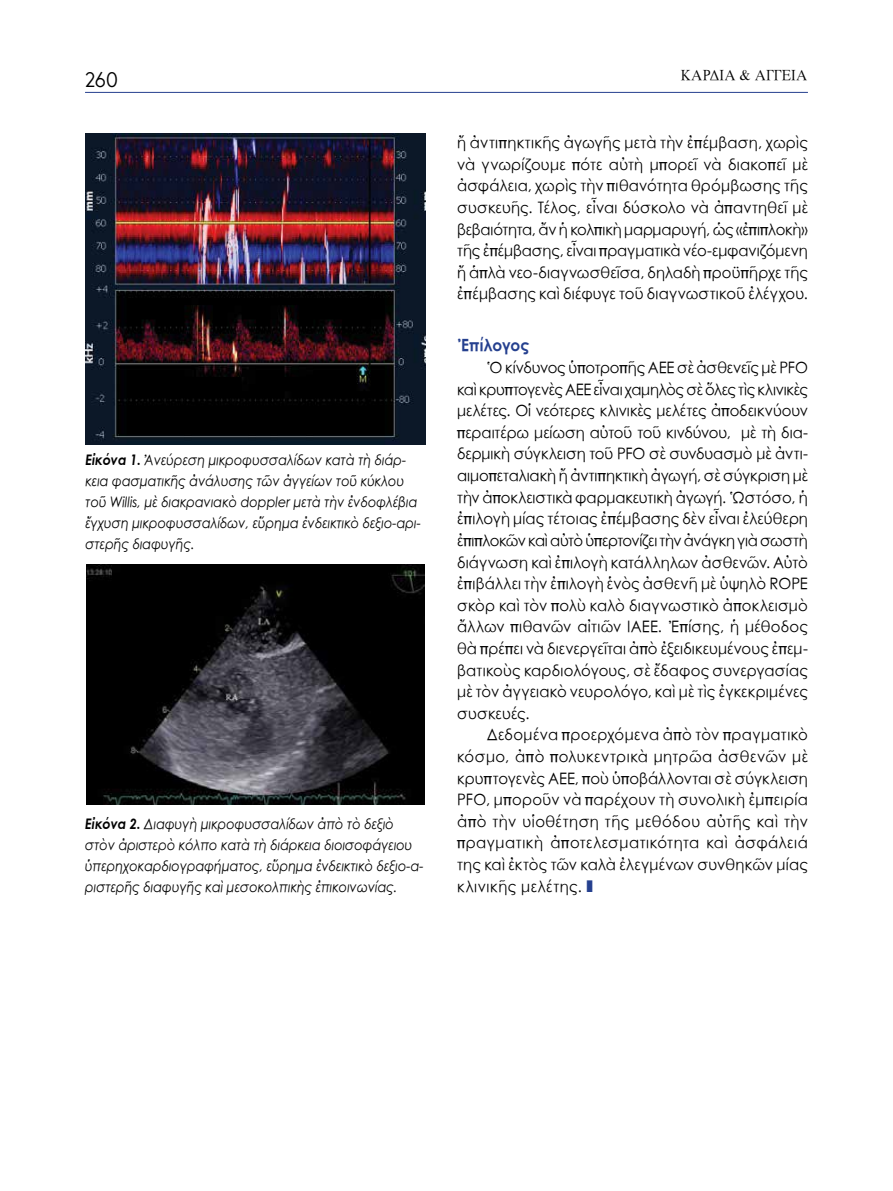
<style>
.page{position:relative;width:893px;height:1191px;background:#fff}
.page>*{position:absolute;margin:0;border:0;box-sizing:border-box;transform-origin:0 0}
.t1{font:21px "Abrade";color:#000;scale:.95 1}
.t2{font:16.5px "SK Century Gothic Pol Uni W Bold";letter-spacing:.01em;color:#25408f;scale:.93 1}
.t3{font:15.45px/21.6px "SK Century Gothic Pol Uni W";letter-spacing:.015em;color:#000;text-align:justify;scale:.96 1}
.t4{font:15px "Mg Old Times UC Pol Normal";color:#000;scale:.95 1}
.t5{font:14.25px/21px "SK Century Gothic Pol Uni W Italic";color:#000;scale:.9 1}
.s1{font-family:"SK Century Gothic Pol Uni W Bold";font-style:italic}
</style>
<div class="page">
<hr style="left:85px;top:92px;width:723px;height:1px;background:#25408f">
<img style="left:85px;top:134px;width:340px;height:310px">
<img style="left:86px;top:564px;width:339px;height:241px">
<h1 class="t1" style="left:85px;top:65px;width:36px">260</h1>
<p class="t5" style="left:86px;top:449px;width:374px"><span class="s1">Εἰκόνα 1.</span> Ἀνεύρεση μικροφυσσαλίδων κατὰ τὴ διάρ&shy;κεια φασματικῆς ἀνάλυσης τῶν ἀγγείων τοῦ κύκλου τοῦ Willis, μὲ διακρανιακὸ doppler μετὰ τὴν ἐνδοφλέβια ἔγχυση μικροφυσσαλίδων, εὕρημα ἐνδεικτικὸ δεξιο-αρι&shy;στερῆς διαφυγῆς.</p>
<p class="t5" style="left:85px;top:813px;width:378px"><span class="s1">Εἰκόνα 2.</span> Διαφυγὴ μικροφυσσαλίδων ἀπὸ τὸ δεξιὸ στὸν ἀριστερὸ κόλπο κατὰ τὴ διάρκεια διοισοφάγειου ὑπερηχοκαρδιογραφήματος, εὕρημα ἐνδεικτικὸ δεξιο-α&shy;ριστερῆς διαφυγῆς καὶ μεσοκολπικὴς ἐπικοινωνίας.</p>
<p class="t4" style="left:681px;top:67px;width:135px">ΚΑΡΔΙΑ &amp; ΑΓΓΕΙΑ</p>
<p class="t3" style="left:457px;top:132px;width:367px">ἤ ἀντιπηκτικῆς ἀγωγῆς μετὰ τὴν ἐπέμβαση, χωρὶς νὰ γνωρίζουμε πότε αὐτὴ μπορεῖ νὰ διακοπεῖ μὲ ἀσφάλεια, χωρὶς τὴν πιθανότητα θρόμβωσης τῆς συσκευῆς. Τέλος, εἶναι δύσκολο νὰ ἀπαντηθεῖ μὲ βεβαιότητα, ἄν ἡ κολπικὴ μαρμαρυγή, ὡς «ἐπιπλοκὴ» τῆς ἐπέμβασης, εἶναι πραγματικὰ νέο-εμφανιζόμενη ἤ ἁπλὰ νεο-διαγνωσθεῖσα, δηλαδὴ προϋπῆρχε τῆς ἐπέμβασης καὶ διέφυγε τοῦ διαγνωστικοῦ ἐλέγχου.</p>
<p class="t2" style="left:457px;top:332px;width:79px">Ἐπίλογος</p>
<p class="t3" style="left:457px;top:357px;width:367px;text-indent:30px">Ὁ κίνδυνος ὑποτροπῆς ΑΕΕ σὲ ἀσθενεῖς μὲ PFO καὶ κρυπτογενὲς ΑΕΕ εἶναι χαμηλὸς σὲ ὅλες τὶς κλινικὲς μελέτες. Οἱ νεότερες κλινικὲς μελέτες ἀποδεικνύουν περαιτέρω μείωση αὐτοῦ τοῦ κινδύνου, μὲ τὴ δια&shy;δερμικὴ σύγκλειση τοῦ PFO σὲ συνδυασμὸ μὲ ἀντι&shy;αιμοπεταλιακὴ ἤ ἀντιπηκτικὴ ἀγωγή, σὲ σύγκριση μὲ τὴν ἀποκλειστικὰ φαρμακευτικὴ ἀγωγή. Ὡστόσο, ἡ ἐπιλογὴ μίας τέτοιας ἐπέμβασης δὲν εἶναι ἐλεύθερη ἐπιπλοκῶν καὶ αὐτὸ ὑπερτονίζει τὴν ἀνάγκη γιὰ σωστὴ διάγνωση καὶ ἐπιλογὴ κατάλληλων ἀσθενῶν. Αὐτὸ ἐπιβάλλει τὴν ἐπιλογὴ ἑνὸς ἀσθενῆ μὲ ὑψηλὸ ROPE σκὸρ καὶ τὸν πολὺ καλὸ διαγνωστικὸ ἀποκλεισμὸ ἄλλων πιθανῶν αἰτιῶν ΙΑΕΕ. Ἐπίσης, ἡ μέθοδος θὰ πρέπει νὰ διενεργεῖται ἀπὸ ἐξειδικευμένους ἐπεμ&shy;βατικοὺς καρδιολόγους, σὲ ἔδαφος συνεργασίας μὲ τὸν ἀγγειακὸ νευρολόγο, καὶ μὲ τὶς ἐγκεκριμένες συσκευές.</p>
<p class="t3" style="left:457px;top:724px;width:367px;text-indent:30px">Δεδομένα προερχόμενα ἀπὸ τὸν πραγματικὸ κόσμο, ἀπὸ πολυκεντρικὰ μητρῶα ἀσθενῶν μὲ κρυπτογενὲς ΑΕΕ, ποὺ ὑποβάλλονται σὲ σύγκλειση PFO, μποροῦν νὰ παρέχουν τὴ συνολικὴ ἐμπειρία ἀπὸ τὴν υἱοθέτηση τῆς μεθόδου αὐτῆς καὶ τὴν πραγματικὴ ἀποτελεσματικότητα καὶ ἀσφάλειά της καὶ ἐκτὸς τῶν καλὰ ἐλεγμένων συνθηκῶν μίας κλινικῆς μελέτης.</p>
</div>
